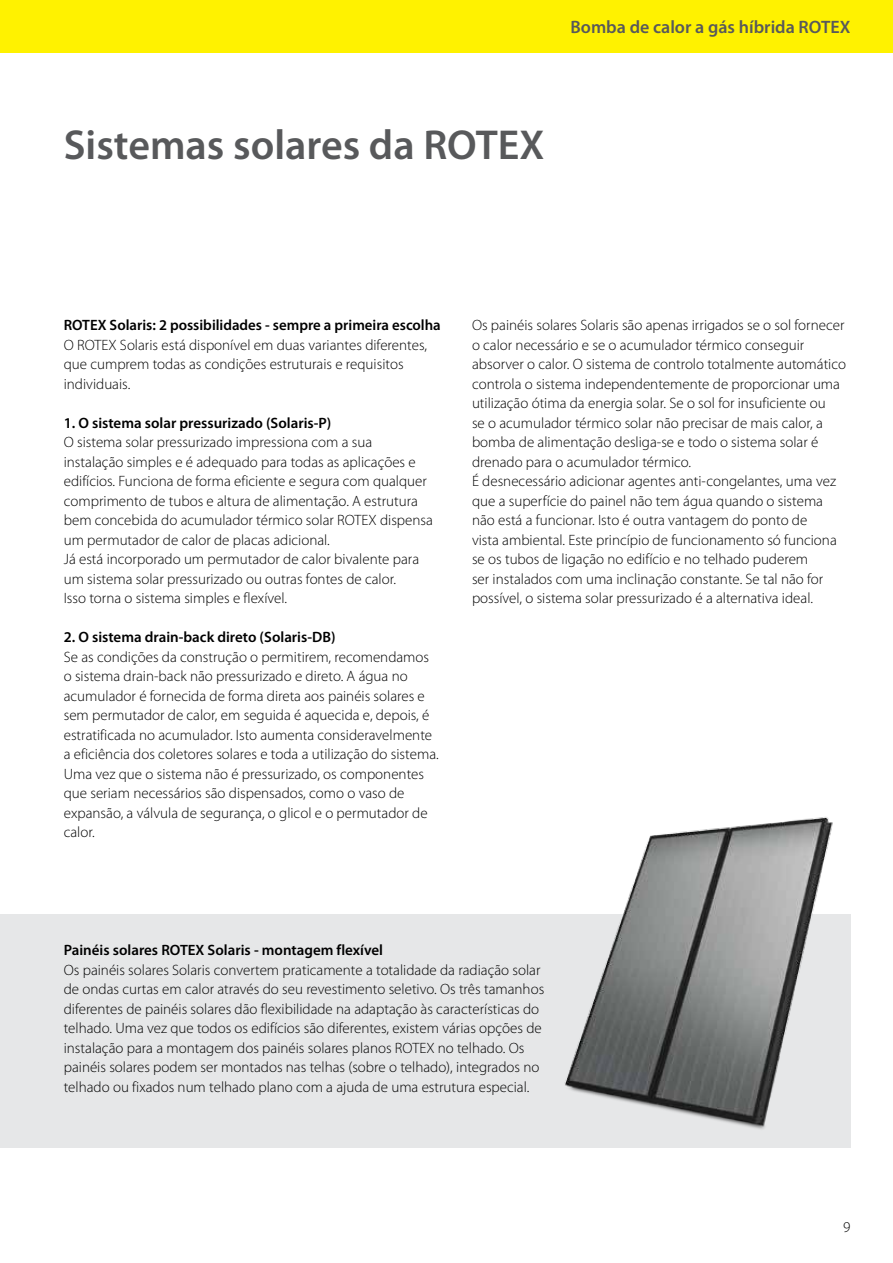
<style>
.page{position:relative;width:893px;height:1263px;background:#fff}
.page>*{position:absolute;margin:0;border:0;box-sizing:border-box;transform-origin:0 0}
.t1{font:600 42px "Myriad Pro";color:#58595b}
.t2{font:600 18px "Myriad Pro";color:#58595b}
.t3{font:300 15px/19.5px "Myriad Pro";color:#000}
.t4{font:600 15px "Myriad Pro";color:#000}
</style>
<div class="page">
<div style="left:0;top:0;width:893px;height:53px;background:#fff200"></div>
<div style="left:0;top:914px;width:850px;height:234px;background:#e6e7e8"></div>
<img style="left:564px;top:817px;width:269px;height:312px">
<p class="t2" style="left:570px;top:16px;width:282px">Bomba de calor a gás híbrida ROTEX</p>
<h1 class="t1" style="left:64px;top:118px;width:482px">Sistemas solares da ROTEX</h1>
<p class="t4" style="left:64px;top:316px;width:378px">ROTEX Solaris: 2 possibilidades - sempre a primeira escolha</p>
<p class="t3" style="left:64px;top:335px;width:365px">O ROTEX Solaris está disponível em duas variantes diferentes, que cumprem todas as condições estruturais e requisitos individuais.</p>
<p class="t4" style="left:64px;top:413px;width:269px">1. O sistema solar pressurizado (Solaris-P)</p>
<p class="t3" style="left:64px;top:432px;width:371px">O sistema solar pressurizado impressiona com a sua instalação simples e é adequado para todas as aplicações e edifícios. Funciona de forma eficiente e segura com qualquer comprimento de tubos e altura de alimentação. A estrutura bem concebida do acumulador térmico solar ROTEX dispensa um permutador de calor de placas adicional.<br>Já está incorporado um permutador de calor bivalente para um sistema solar pressurizado ou outras fontes de calor.<br>Isso torna o sistema simples e flexível.</p>
<p class="t4" style="left:64px;top:628px;width:273px">2. O sistema drain-back direto (Solaris-DB)</p>
<p class="t3" style="left:64px;top:647px;width:376px">Se as condições da construção o permitirem, recomendamos o sistema drain-back não pressurizado e direto. A água no acumulador é fornecida de forma direta aos painéis solares e sem permutador de calor, em seguida é aquecida e, depois, é estratificada no acumulador. Isto aumenta consideravelmente a eficiência dos coletores solares e toda a utilização do sistema.<br>Uma vez que o sistema não é pressurizado, os componentes que seriam necessários são dispensados, como o vaso de expansão, a válvula de segurança, o glicol e o permutador de calor.</p>
<p class="t3" style="left:472px;top:315px;width:376px">Os painéis solares Solaris são apenas irrigados se o sol fornecer o calor necessário e se o acumulador térmico conseguir absorver o calor. O sistema de controlo totalmente automático controla o sistema independentemente de proporcionar uma utilização ótima da energia solar. Se o sol for insuficiente ou<br>se o acumulador térmico solar não precisar de mais calor, a bomba de alimentação desliga-se e todo o sistema solar é drenado para o acumulador térmico.<br>É desnecessário adicionar agentes anti-congelantes, uma vez que a superfície do painel não tem água quando o sistema não está a funcionar. Isto é outra vantagem do ponto de<br>vista ambiental. Este princípio de funcionamento só funciona se os tubos de ligação no edifício e no telhado puderem<br>ser instalados com uma inclinação constante. Se tal não for possível, o sistema solar pressurizado é a alternativa ideal.</p>
<p class="t4" style="left:64px;top:941px;width:321px">Painéis solares ROTEX Solaris - montagem flexível</p>
<p class="t3" style="left:64px;top:960px;width:482px">Os painéis solares Solaris convertem praticamente a totalidade da radiação solar de ondas curtas em calor através do seu revestimento seletivo. Os três tamanhos diferentes de painéis solares dão flexibilidade na adaptação às características do telhado. Uma vez que todos os edifícios são diferentes, existem várias opções de instalação para a montagem dos painéis solares planos ROTEX no telhado. Os painéis solares podem ser montados nas telhas (sobre o telhado), integrados no telhado ou fixados num telhado plano com a ajuda de uma estrutura especial.</p>
<p class="t3" style="left:843px;top:1217px;width:9px">9</p>
</div>
